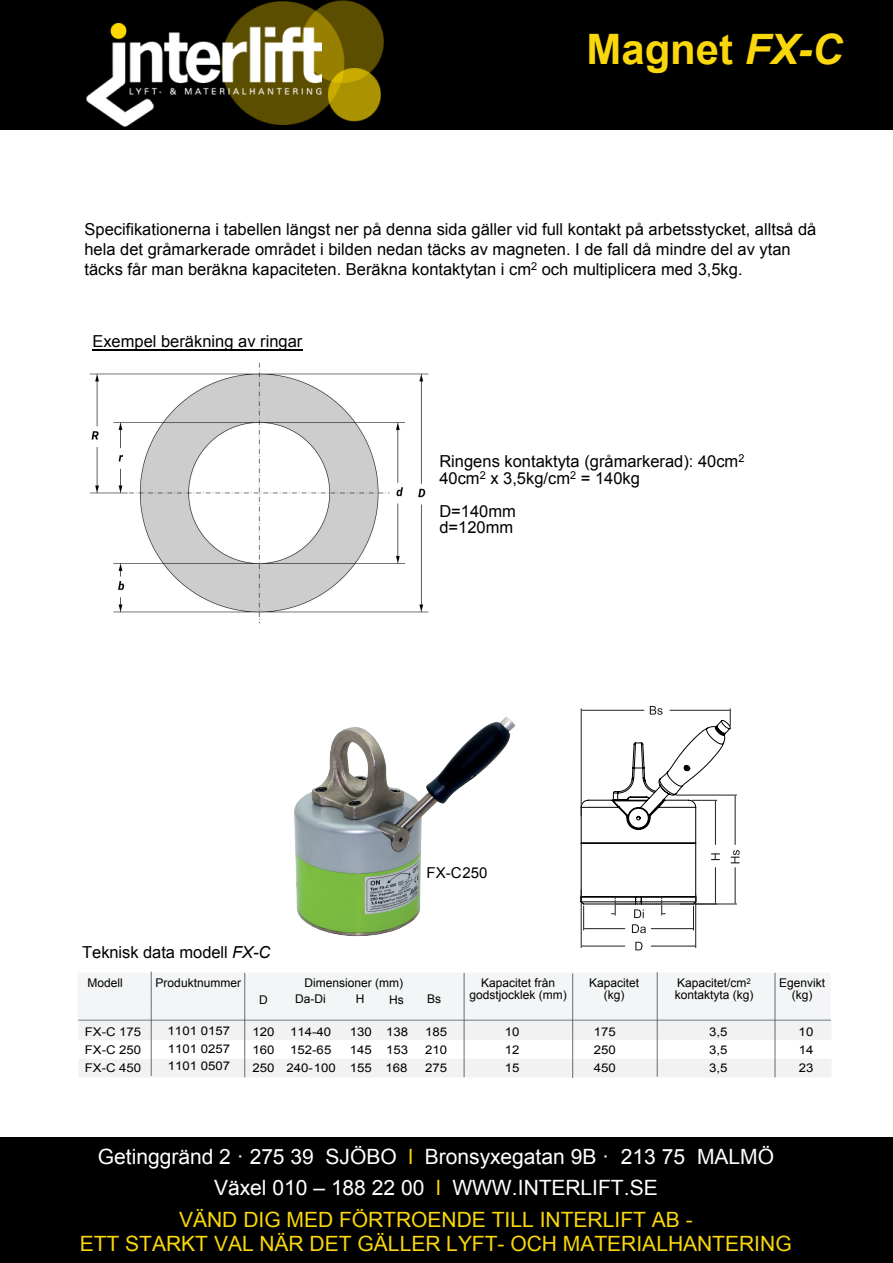
<style>
.page{position:relative;width:893px;height:1263px;background:#fff}
.page>*{position:absolute;margin:0;border:0;box-sizing:border-box;transform-origin:0 0}
.t1{font:700 42px "Arial";color:#f9d70b}
.t2{font:21px/31.2px "Arial";color:#fff;text-align:center}
.t3{font:21px "Arial";color:#f9d70b}
.t4{font:16.5px/19.8px "Arial";color:#000}
.t5{font:15px "Arial";color:#000}
.t6{font:12px/12px "Arial";color:#000;text-align:center}
.t7{font:12px "Arial";color:#000;scale:1.1 1}
.t8{font:12px "Arial";color:#000;scale:1.1 1}
.s1{font-style:italic}
.s2{font-style:inherit}
.s3{color:#f9d70b}
</style>
<div class="page">
<hr style="left:581px;top:889px;width:1px;height:59px;background:#231f20">
<hr style="left:695px;top:894px;width:1px;height:54px;background:#231f20">
<hr style="left:583px;top:946px;width:42px;height:1px;background:#231f20">
<hr style="left:651px;top:946px;width:43px;height:1px;background:#231f20">
<svg style="left:635px;top:942px;width:7px;height:8px"></svg>
<svg style="left:581px;top:706px;width:159px;height:227px"></svg>
<div style="left:0;top:0;width:893px;height:130px;background:#000"></div>
<img style="left:86px;top:0;width:298px;height:127px">
<div style="left:0;top:1138px;width:893px;height:7px;background:#000"></div>
<div style="left:0;top:1145px;width:893px;height:24px;background:#000"></div>
<div style="left:0;top:1169px;width:893px;height:7px;background:#000"></div>
<div style="left:0;top:1176px;width:893px;height:24px;background:#000"></div>
<div style="left:0;top:1200px;width:893px;height:7px;background:#000"></div>
<div style="left:0;top:1207px;width:893px;height:24px;background:#000"></div>
<div style="left:0;top:1231px;width:893px;height:24px;background:#000"></div>
<div style="left:0;top:1255px;width:893px;height:8px;background:#000"></div>
<img style="left:294px;top:717px;width:222px;height:220px">
<svg style="left:78px;top:971px;width:753px;height:107px"></svg>
<hr style="left:92px;top:349px;width:210px;height:1px;background:#000">
<img style="left:89px;top:362px;width:340px;height:262px">
<h1 class="t1" style="left:586px;top:21px;width:257px">Magnet <span class="s1">FX-C</span></h1>
<p class="t4" style="left:84px;top:220px;width:733px">Specifikationerna i tabellen längst ner på denna sida gäller vid full kontakt på arbetsstycket, alltså då hela det gråmarkerade området i bilden nedan täcks av magneten. I de fall då mindre del av ytan täcks får man beräkna kapaciteten. Beräkna kontaktytan i cm<sup>2</sup> och multiplicera med 3,5kg.</p>
<p class="t4" style="left:92px;top:331px;width:211px">Exempel beräkning av ringar</p>
<p class="t4" style="left:439px;top:453px;width:307px;line-height:16.5px">Ringens kontaktyta (gråmarkerad): 40cm<sup>2<br></sup>40cm<sup>2</sup> x 3,5kg/cm<sup>2</sup> = 140kg</p>
<p class="t4" style="left:439px;top:503px;width:78px;line-height:16.5px">D=140mm d=120mm</p>
<p class="t4" style="left:82px;top:943px;width:190px">Teknisk data modell <span class="s1">FX-C</span></p>
<p class="t5" style="left:427px;top:862px;width:62px">FX-C 250</p>
<p class="t6" style="left:88px;top:977px;width:37px">Modell</p>
<p class="t6" style="left:156px;top:977px;width:87px">Produktnummer</p>
<p class="t6" style="left:304px;top:977px;width:100px">Dimensioner (mm)</p>
<p class="t6" style="left:469px;top:977px;width:99px">Kapacitet från godstjocklek (mm)</p>
<p class="t6" style="left:589px;top:976px;width:52px">Kapacitet (kg)</p>
<p class="t6" style="left:675px;top:977px;width:80px;text-align:left">Kapacitet/cm<sup>2 </sup>kontaktyta (kg)</p>
<p class="t6" style="left:779px;top:976px;width:48px">Egenvikt (kg)</p>
<p class="t6" style="left:259px;top:994px;width:10px">D</p>
<p class="t6" style="left:295px;top:993px;width:32px">Da-Di</p>
<p class="t6" style="left:356px;top:993px;width:10px">H</p>
<p class="t6" style="left:389px;top:993px;width:16px">Hs</p>
<p class="t6" style="left:427px;top:993px;width:16px">Bs</p>
<p class="t7" style="left:85px;top:1024px;width:53px">FX-C <span class="s2">175</span></p>
<p class="t7" style="left:168px;top:1023px;width:58px">1101 0157</p>
<p class="t7" style="left:252px;top:1024px;width:22px">120</p>
<p class="t7" style="left:290px;top:1024px;width:39px">114-40</p>
<p class="t7" style="left:350px;top:1024px;width:55px">130 138</p>
<p class="t7" style="left:425px;top:1024px;width:22px">185</p>
<p class="t7" style="left:505px;top:1024px;width:15px">10</p>
<p class="t8" style="left:594px;top:1023px;width:22px"><span class="s2">1</span>75</p>
<p class="t7" style="left:709px;top:1024px;width:18px">3,5</p>
<p class="t7" style="left:799px;top:1024px;width:15px">10</p>
<p class="t7" style="left:85px;top:1042px;width:53px">FX-C 250</p>
<p class="t7" style="left:168px;top:1040px;width:58px">1101 0257</p>
<p class="t7" style="left:252px;top:1042px;width:22px">160</p>
<p class="t7" style="left:290px;top:1042px;width:39px">152-65</p>
<p class="t7" style="left:350px;top:1042px;width:55px">145 153</p>
<p class="t7" style="left:425px;top:1042px;width:22px">210</p>
<p class="t7" style="left:505px;top:1042px;width:15px">12</p>
<p class="t7" style="left:594px;top:1042px;width:22px">250</p>
<p class="t7" style="left:709px;top:1042px;width:18px">3,5</p>
<p class="t7" style="left:799px;top:1042px;width:15px">14</p>
<p class="t7" style="left:85px;top:1060px;width:53px">FX-C <span class="s2">45</span>0</p>
<p class="t7" style="left:168px;top:1058px;width:58px">1101 0507</p>
<p class="t7" style="left:252px;top:1060px;width:143px">250 240-100 155 168</p>
<p class="t7" style="left:425px;top:1060px;width:22px">275</p>
<p class="t7" style="left:505px;top:1060px;width:15px">15</p>
<p class="t8" style="left:594px;top:1059px;width:22px">45<span class="s2">0</span></p>
<p class="t7" style="left:709px;top:1060px;width:18px">3,5</p>
<p class="t7" style="left:799px;top:1060px;width:15px">23</p>
<p class="t2" style="left:98px;top:1141px;width:678px">Getinggränd 2 · 275 39 SJÖBO <span class="s3">l</span> Bronsyxegatan 9B · 213 75 MALMÖ<br>Växel 010 – 188 22 00 <span class="s3">l</span> WWW.INTERLIFT.SE<br><span class="s3">VÄND DIG MED FÖRTROENDE TILL INTERLIFT AB -</span></p>
<p class="t3" style="left:80px;top:1230px;width:713px">ETT STARKT VAL NÄR DET GÄLLER LYFT- OCH MATERIALHANTERING</p>
</div>
